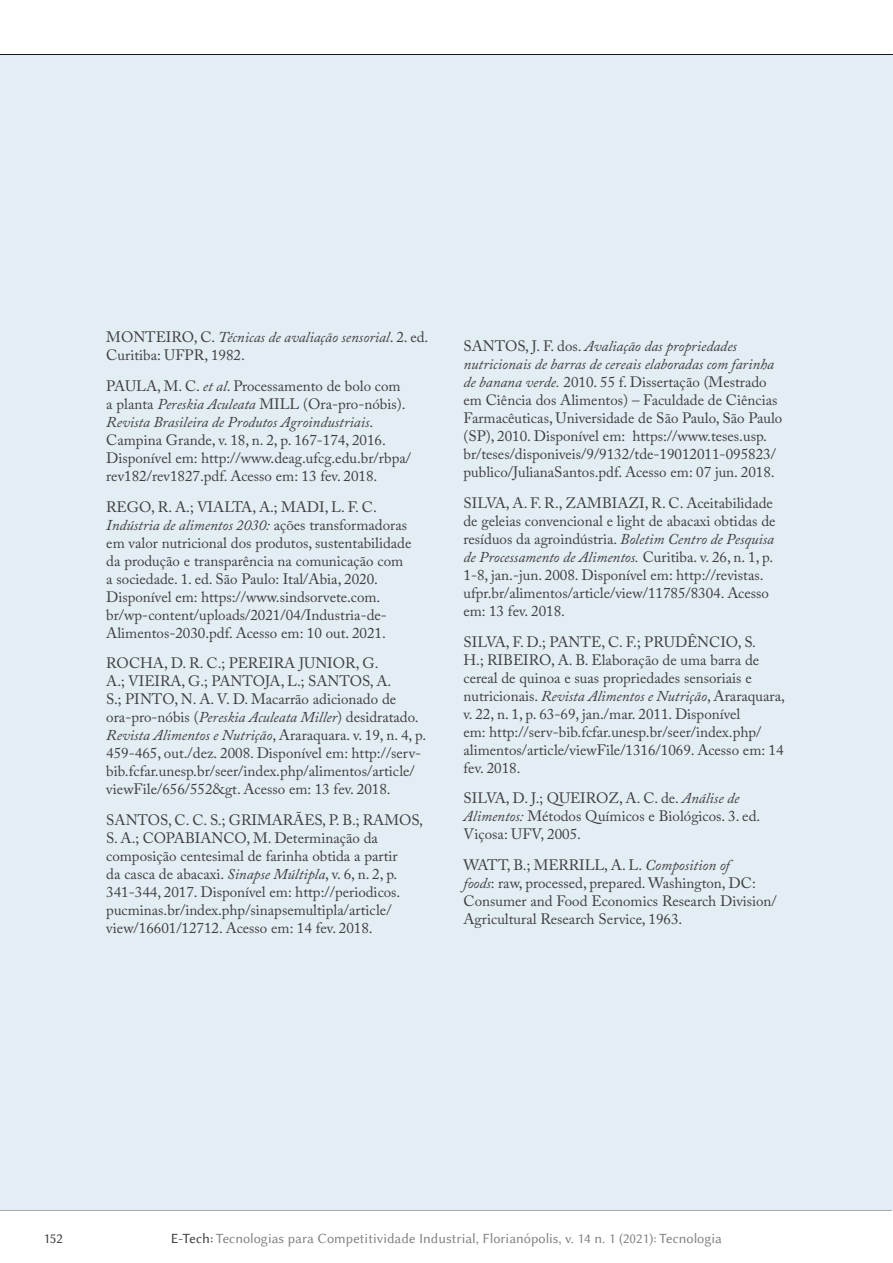
<style>
.page{position:relative;width:893px;height:1263px;background:#fff}
.page>*{position:absolute;margin:0;border:0;box-sizing:border-box;transform-origin:0 0}
.t1{font:15px/18px "Adobe Caslon Pro";color:#3e3e3f}
.t2{font:14.25px "Lin Biolinum";color:#808285}
.t3{font:14.25px "Lin Biolinum";color:#3e3e3f}
.s1{font-style:italic}
.s2{color:#3e3e3f}
</style>
<div class="page">
<hr style="left:0;top:1209px;width:892px;height:1px;background:#000">
<hr style="left:0;top:54px;width:893px;height:1px;background:#000">
<div style="left:0;top:55px;width:446px;height:1154px;background:#e3eef4"></div>
<div style="left:446px;top:55px;width:447px;height:1154px;background:#e3eef4"></div>
<p class="t1" style="left:106px;top:328px;width:324px">MONTEIRO, C. <span class="s1">Técnicas de avaliação sensorial</span>. 2. ed.<br>Curitiba: UFPR, 1982.</p>
<p class="t1" style="left:106px;top:377px;width:306px">PAULA, M. C. <span class="s1">et al</span>. Processamento de bolo com<br>a planta <span class="s1">Pereskia Aculeata</span> MILL (Ora-pro-nóbis).<br><span class="s1">Revista Brasileira de Produtos Agroindustriais</span>.<br>Campina Grande, v. 18, n. 2, p. 167-174, 2016.<br>Disponível em: http://www.deag.ufcg.edu.br/rbpa/ rev182/rev1827.pdf. Acesso em: 13 fev. 2018.</p>
<p class="t1" style="left:106px;top:497px;width:307px">REGO, R. A.; VIALTA, A.; MADI, L. F. C.<br><span class="s1">Indústria de alimentos 2030:</span> ações transformadoras em valor nutricional dos produtos, sustentabilidade da produção e transparência na comunicação com a sociedade. 1. ed. São Paulo: Ital/Abia, 2020.<br>Disponível em: https://www.sindsorvete.com. br/wp-content/uploads/2021/04/Industria-de-Alimentos-2030.pdf. Acesso em: 10 out. 2021.</p>
<p class="t1" style="left:106px;top:654px;width:321px">ROCHA, D. R. C.; PEREIRA JUNIOR, G.<br>A.; VIEIRA, G.; PANTOJA, L.; SANTOS, A.<br>S.; PINTO, N. A. V. D. Macarrão adicionado de ora-pro-nóbis (<span class="s1">Pereskia Aculeata Miller</span>) desidratado.<br><span class="s1">Revista Alimentos e Nutrição</span>, Araraquara. v. 19, n. 4, p.<br>459-465, out./dez. 2008. Disponível em: http://serv&shy;bib.fcfar.unesp.br/seer/index.php/alimentos/article/ viewFile/656/552&amp;gt. Acesso em: 13 fev. 2018.</p>
<p class="t1" style="left:106px;top:811px;width:318px">SANTOS, C. C. S.; GRIMARÃES, P. B.; RAMOS, S. A.; COPABIANCO, M. Determinação da composição centesimal de farinha obtida a partir<br>da casca de abacaxi. <span class="s1">Sinapse Múltipla</span>, v. 6, n. 2, p.<br>341-344, 2017. Disponível em: http://periodicos. pucminas.br/index.php/sinapsemultipla/article/ view/16601/12712. Acesso em: 14 fev. 2018.</p>
<p class="t1" style="left:463px;top:337px;width:320px">SANTOS, J. F. dos. <span class="s1">Avaliação das propriedades nutricionais de barras de cereais elaboradas com farinha de banana verde.</span> 2010. 55 f. Dissertação (Mestrado em Ciência dos Alimentos) – Faculdade de Ciências Farmacêuticas, Universidade de São Paulo, São Paulo (SP), 2010. Disponível em: https://www.teses.usp. br/teses/disponiveis/9/9132/tde-19012011-095823/ publico/JulianaSantos.pdf. Acesso em: 07 jun. 2018.</p>
<p class="t1" style="left:463px;top:494px;width:314px">SILVA, A. F. R., ZAMBIAZI, R. C. Aceitabilidade de geleias convencional e light de abacaxi obtidas de resíduos da agroindústria. <span class="s1">Boletim Centro de Pesquisa de Processamento de Alimentos.</span> Curitiba. v. 26, n. 1, p.<br>1-8, jan.-jun. 2008. Disponível em: http://revistas. ufpr.br/alimentos/article/view/11785/8304. Acesso em: 13 fev. 2018.</p>
<p class="t1" style="left:463px;top:632px;width:323px">SILVA, F. D.; PANTE, C. F.; PRUDÊNCIO, S.<br>H.; RIBEIRO, A. B. Elaboração de uma barra de cereal de quinoa e suas propriedades sensoriais e nutricionais. <span class="s1">Revista Alimentos e Nutrição</span>, Araraquara, v. 22, n. 1, p. 63-69, jan./mar. 2011. Disponível<br>em: http://serv-bib.fcfar.unesp.br/seer/index.php/ alimentos/article/viewFile/1316/1069. Acesso em: 14 fev. 2018.</p>
<p class="t1" style="left:463px;top:789px;width:298px">SILVA, D. J.; QUEIROZ, A. C. de. <span class="s1">Análise de<br>Alimentos:</span> Métodos Químicos e Biológicos. 3. ed.<br>Viçosa: UFV, 2005.</p>
<p class="t1" style="left:463px;top:856px;width:315px">WATT, B.; MERRILL, A. L. <span class="s1">Composition of<br>foods</span>: raw, processed, prepared. Washington, DC:<br>Consumer and Food Economics Research Division/ Agricultural Research Service, 1963.</p>
<p class="t3" style="left:43px;top:1230px;width:21px">152</p>
<p class="t2" style="left:171px;top:1230px;width:553px"><span class="s2">E-Tech:</span> Tecnologias para Competitividade Industrial, Florianópolis, v. 14 n. 1 (2021): Tecnologia</p>
</div>
